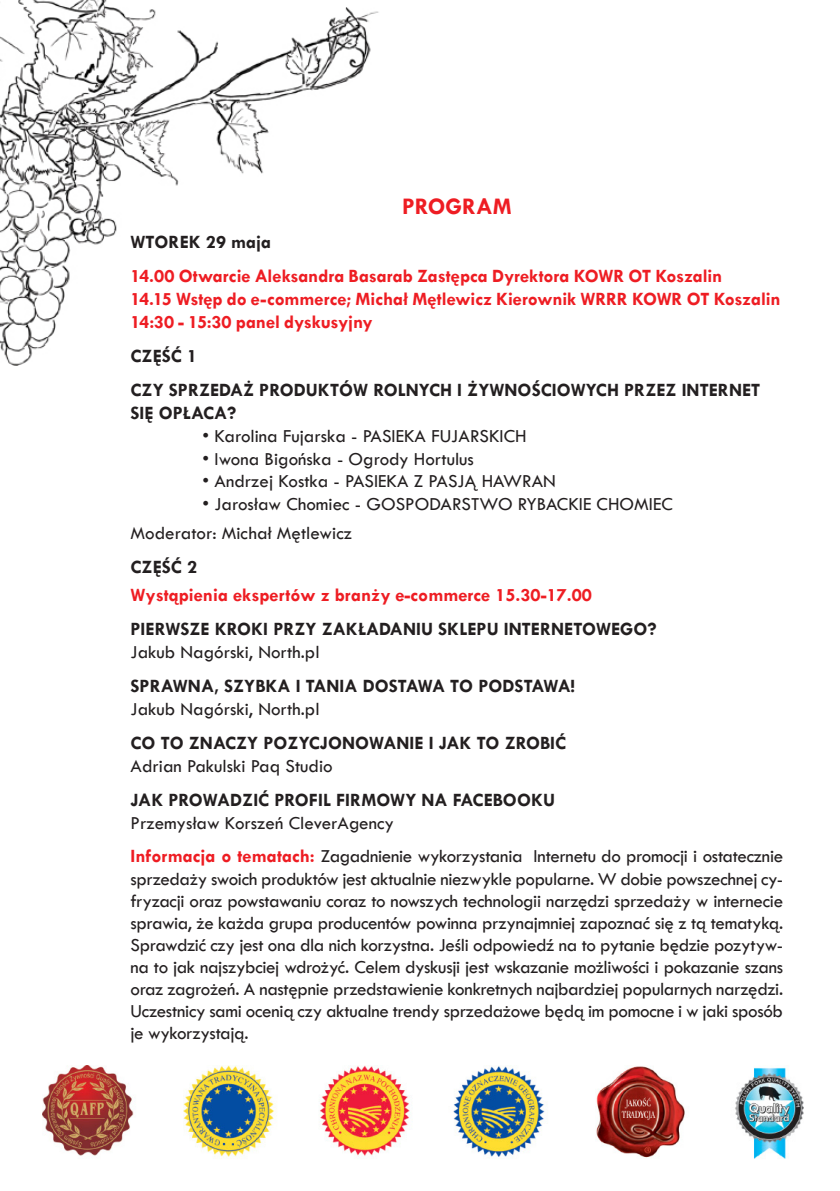
<style>
.page{position:relative;width:840px;height:1191px;background:#fff}
.page>*{position:absolute;margin:0;border:0;box-sizing:border-box;transform-origin:0 0}
.t1{font:700 24px "Tw Cen";color:#ee1d23}
.t2{font:19px/22px "Tw Cen";color:#231f20;text-align:justify}
.t3{font:700 19px/22.8px "Tw Cen";color:#231f20}
.t4{font:700 19px "Tw Cen";color:#ee1d23}
.s1{font-weight:700;color:#ee1d23}
</style>
<div class="page">
<img style="left:0;top:0;width:379px;height:365px">
<img style="left:43px;top:1065px;width:759px;height:94px">
<p class="t1" style="left:402px;top:192px;width:111px">PROGRAM</p>
<p class="t3" style="left:130px;top:230px;width:142px">WTOREK 29 maja</p>
<p class="t4" style="left:130px;top:265px;width:593px">14.00 Otwarcie Aleksandra Basarab Zastępca Dyrektora KOWR OT Koszalin</p>
<p class="t4" style="left:130px;top:288px;width:651px">14.15 Wstęp do e-commerce; Michał Mętlewicz Kierownik WRRR KOWR OT Koszalin</p>
<p class="t4" style="left:130px;top:310px;width:243px">14:30 - 15:30 panel dyskusyjny</p>
<p class="t3" style="left:130px;top:344px;width:68px">CZĘŚĆ 1</p>
<p class="t3" style="left:130px;top:378px;width:631px">CZY SPRZEDAŻ PRODUKTÓW ROLNYCH I ŻYWNOŚCIOWYCH PRZEZ INTERNET<br>SIĘ OPŁACA?</p>
<p class="t2" style="left:202px;top:425px;width:325px">• Karolina Fujarska - PASIEKA FUJARSKICH</p>
<p class="t2" style="left:202px;top:447px;width:273px">• Iwona Bigońska - Ogrody Hortulus</p>
<p class="t2" style="left:202px;top:470px;width:354px">• Andrzej Kostka - PASIEKA Z PASJĄ HAWRAN</p>
<p class="t2" style="left:202px;top:493px;width:471px">• Jarosław Chomiec - GOSPODARSTWO RYBACKIE CHOMIEC</p>
<p class="t2" style="left:130px;top:521px;width:223px">Moderator: Michał Mętlewicz</p>
<p class="t3" style="left:130px;top:555px;width:68px">CZĘŚĆ 2</p>
<p class="t4" style="left:130px;top:584px;width:462px">Wystąpienia ekspertów z branży e-commerce 15.30-17.00</p>
<p class="t3" style="left:130px;top:617px;width:527px">PIERWSZE KROKI PRZY ZAKŁADANIU SKLEPU INTERNETOWEGO?</p>
<p class="t2" style="left:130px;top:641px;width:190px">Jakub Nagórski, North.pl</p>
<p class="t3" style="left:130px;top:674px;width:445px">SPRAWNA, SZYBKA I TANIA DOSTAWA TO PODSTAWA!</p>
<p class="t2" style="left:130px;top:698px;width:190px">Jakub Nagórski, North.pl</p>
<p class="t3" style="left:130px;top:731px;width:437px">CO TO ZNACZY POZYCJONOWANIE I JAK TO ZROBIĆ</p>
<p class="t2" style="left:130px;top:755px;width:203px">Adrian Pakulski Paq Studio</p>
<p class="t3" style="left:130px;top:788px;width:426px">JAK PROWADZIĆ PROFIL FIRMOWY NA FACEBOOKU</p>
<p class="t2" style="left:130px;top:812px;width:265px">Przemysław Korszeń CleverAgency</p>
<p class="t2" style="left:130px;top:845px;width:654px"><span class="s1">Informacja o tematach:</span> Zagadnienie wykorzystania Internetu do promocji i ostatecznie sprzedaży swoich produktów jest aktualnie niezwykle popularne. W dobie powszechnej cy&shy;fryzacji oraz powstawaniu coraz to nowszych technologii narzędzi sprzedaży w internecie sprawia, że każda grupa producentów powinna przynajmniej zapoznać się z tą tematyką.<br>Sprawdzić czy jest ona dla nich korzystna. Jeśli odpowiedź na to pytanie będzie pozytyw&shy;na to jak najszybciej wdrożyć. Celem dyskusji jest wskazanie możliwości i pokazanie szans oraz zagrożeń. A następnie przedstawienie konkretnych najbardziej popularnych narzędzi.<br>Uczestnicy sami ocenią czy aktualne trendy sprzedażowe będą im pomocne i w jaki sposób je wykorzystają.</p>
</div>
